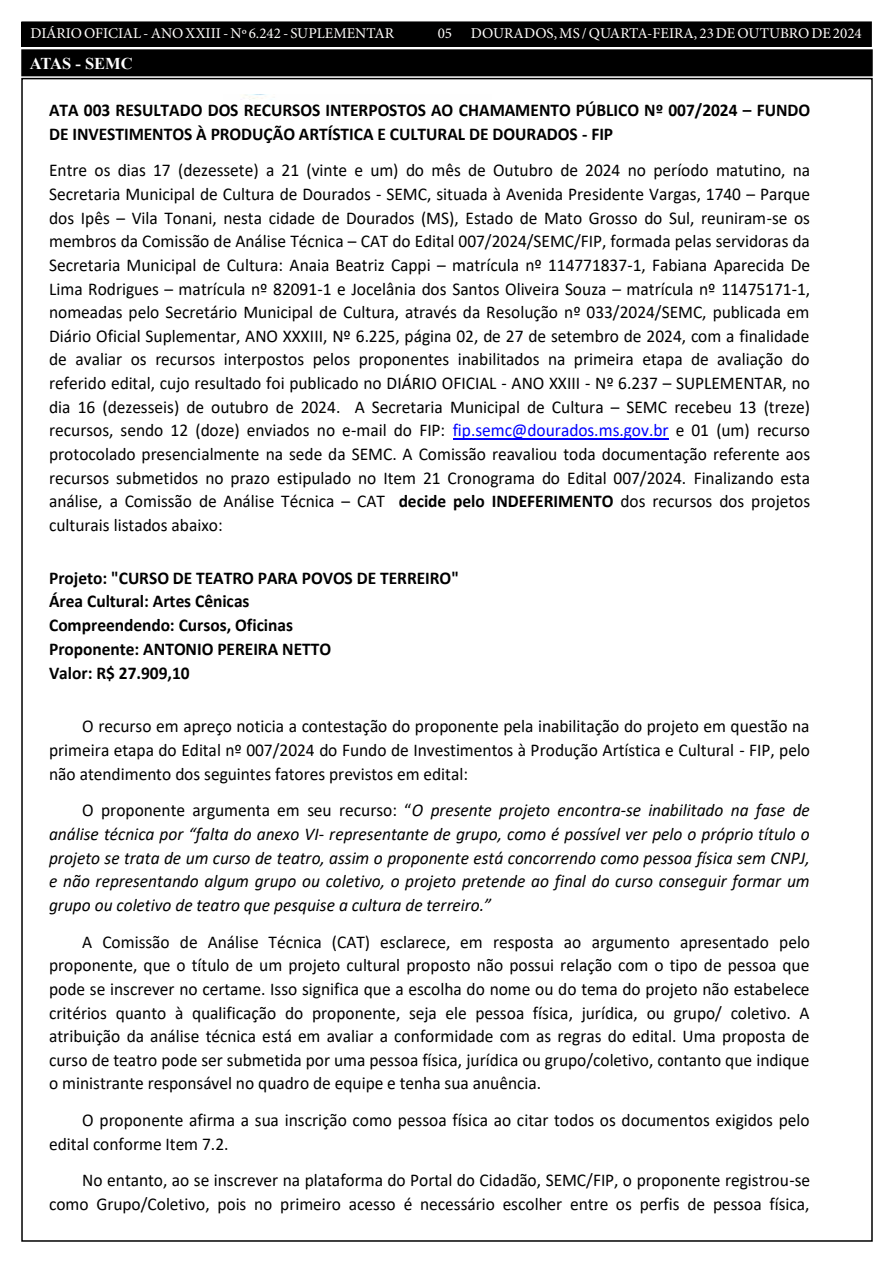
<style>
.page{position:relative;width:893px;height:1263px;background:#fff}
.page>*{position:absolute;margin:0;border:0;box-sizing:border-box;transform-origin:0 0}
.t1{font:18px/23.7px "Calibri";color:#000;text-align:justify}
.t2{font:italic 18px/23.7px "Calibri";color:#000;text-align:justify}
.t3{font:700 18px/23.7px "Calibri";color:#000}
.t4{font:700 16.5px "Times New Roman";color:#fff}
.t5{font:15px "Minion Pro";color:#fffefd}
.s1{color:#000}
.s2{color:#00f}
.s3{font-weight:700}
.s4{font-style:normal}
</style>
<div class="page">
<div style="left:21px;top:22px;width:850px;height:24px;background:#000"></div>
<div style="left:21px;top:21px;width:851px;height:26px;border:2px solid #000"></div>
<div style="left:23px;top:51px;width:848px;height:23px;background:#000"></div>
<div style="left:21px;top:49px;width:852px;height:27px;border:4px solid #000"></div>
<img style="left:244px;top:94px;width:22px;height:5px">
<hr style="left:453px;top:438px;width:216px;height:1px;background:#00f">
<p class="t5" style="left:31px;top:24px;width:365px">DIÁRIO OFICIAL - ANO XXIII - Nº <span class="s1">6.242 - SUPLEMENTAR</span></p>
<p class="t5" style="left:438px;top:24px;width:426px"><span class="s1">0</span>5 DOURADOS, MS / QUARTA-FEIRA, 23 DE OUTUBRO DE 2024</p>
<p class="t4" style="left:30px;top:52px;width:104px">ATAS - SEMC</p>
<p class="t3" style="left:49px;top:99px;width:763px">ATA 003 RESULTADO DOS RECURSOS INTERPOSTOS AO CHAMAMENTO PÚBLICO Nº 007/2024 – FUNDO<br>DE INVESTIMENTOS À PRODUÇÃO ARTÍSTICA E CULTURAL DE DOURADOS - FIP</p>
<p class="t1" style="left:49px;top:159px;width:763px">Entre os dias 17 (dezessete) a 21 (vinte e um) do mês de Outubro de 2024 no período matutino, na Secretaria Municipal de Cultura de Dourados - SEMC, situada à Avenida Presidente Vargas, 1740 – Parque dos Ipês – Vila Tonani, nesta cidade de Dourados (MS), Estado de Mato Grosso do Sul, reuniram-se os membros da Comissão de Análise Técnica – CAT do Edital 007/2024/SEMC/FIP, formada pelas servidoras da Secretaria Municipal de Cultura: Anaia Beatriz Cappi – matrícula nº 114771837-1, Fabiana Aparecida De Lima Rodrigues – matrícula nº 82091-1 e Jocelânia dos Santos Oliveira Souza – matrícula nº 11475171-1, nomeadas pelo Secretário Municipal de Cultura, através da Resolução nº 033/2024/SEMC, publicada em Diário Oficial Suplementar, ANO XXXIII, Nº 6.225, página 02, de 27 de setembro de 2024, com a finalidade de avaliar os recursos interpostos pelos proponentes inabilitados na primeira etapa de avaliação do referido edital, cujo resultado foi publicado no DIÁRIO OFICIAL - ANO XXIII - Nº 6.237 – SUPLEMENTAR, no dia 16 (dezesseis) de outubro de 2024. A Secretaria Municipal de Cultura – SEMC recebeu 13 (treze) recursos, sendo 12 (doze) enviados no e-mail do FIP: <span class="s2">fip.semc@dourados.ms.gov.br</span> e 01 (um) recurso protocolado presencialmente na sede da SEMC. A Comissão reavaliou toda documentação referente aos recursos submetidos no prazo estipulado no Item 21 Cronograma do Edital 007/2024. Finalizando esta análise, a Comissão de Análise Técnica – CAT <span class="s3">decide pelo INDEFERIMENTO</span> dos recursos dos projetos culturais listados abaixo:</p>
<p class="t3" style="left:49px;top:567px;width:411px">Projeto: "CURSO DE TEATRO PARA POVOS DE TERREIRO" Área Cultural: Artes Cênicas<br>Compreendendo: Cursos, Oficinas<br>Proponente: ANTONIO PEREIRA NETTO<br>Valor: R$ 27.909,10</p>
<p class="t1" style="left:49px;top:715px;width:762px;text-indent:33px">O recurso em apreço noticia a contestação do proponente pela inabilitação do projeto em questão na primeira etapa do Edital nº 007/2024 do Fundo de Investimentos à Produção Artística e Cultural - FIP, pelo não atendimento dos seguintes fatores previstos em edital:</p>
<p class="t2" style="left:49px;top:798px;width:762px;text-indent:33px"><span class="s4">O proponente argumenta em seu recurso: “</span>O presente projeto encontra-se inabilitado na fase de análise técnica por “falta do anexo VI- representante de grupo, como é possível ver pelo o próprio título o projeto se trata de um curso de teatro, assim o proponente está concorrendo como pessoa física sem CNPJ, e não representando algum grupo ou coletivo, o projeto pretende ao final do curso conseguir formar um grupo ou coletivo de teatro que pesquise a cultura de terreiro.”</p>
<p class="t1" style="left:49px;top:931px;width:762px;text-indent:33px">A Comissão de Análise Técnica (CAT) esclarece, em resposta ao argumento apresentado pelo proponente, que o título de um projeto cultural proposto não possui relação com o tipo de pessoa que pode se inscrever no certame. Isso significa que a escolha do nome ou do tema do projeto não estabelece critérios quanto à qualificação do proponente, seja ele pessoa física, jurídica, ou grupo/ coletivo. A atribuição da análise técnica está em avaliar a conformidade com as regras do edital. Uma proposta de curso de teatro pode ser submetida por uma pessoa física, jurídica ou grupo/coletivo, contanto que indique o ministrante responsável no quadro de equipe e tenha sua anuência.</p>
<p class="t1" style="left:49px;top:1109px;width:762px;text-indent:33px">O proponente afirma a sua inscrição como pessoa física ao citar todos os documentos exigidos pelo edital conforme Item 7.2.</p>
<p class="t1" style="left:49px;top:1169px;width:763px;text-align:right">No entanto, ao se inscrever na plataforma do Portal do Cidadão, SEMC/FIP, o proponente registrou-se como Grupo/Coletivo, pois no primeiro acesso é necessário escolher entre os perfis de pessoa física,</p>
</div>
